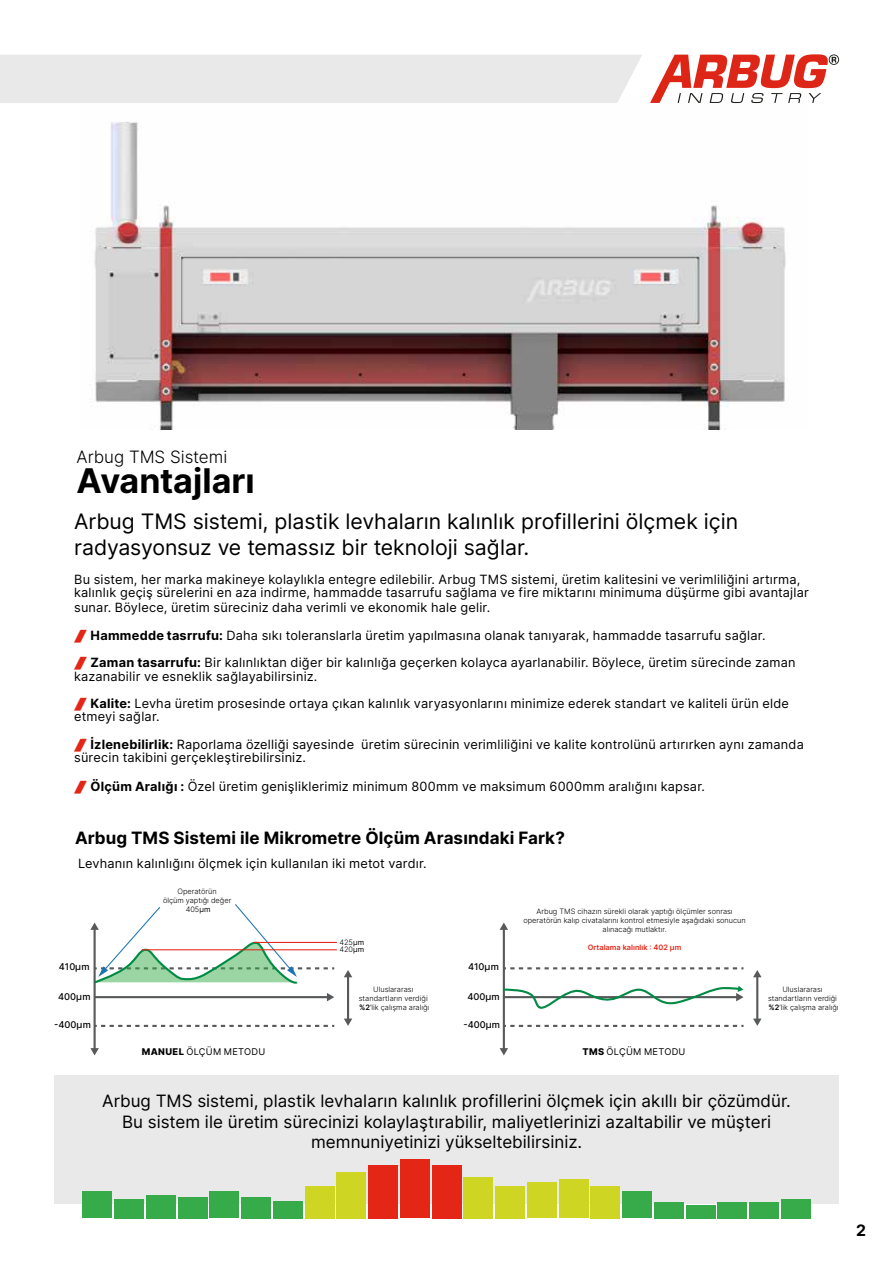
<style>
.page{position:relative;width:893px;height:1263px;background:#fff}
.page>*{position:absolute;margin:0;border:0;box-sizing:border-box;transform-origin:0 0}
.t1{font:700 34.05px "Inter";color:#000}
.t2{font:21.3px/25.5px "Inter";color:#000}
.t3{font:16.95px/20.4px "Inter";color:#000;text-align:center}
.t4{font:700 16.95px "Inter";letter-spacing:.005em;color:#000}
.t5{font:300 16.95px "Inter";color:#000}
.t6{font:700 15.75px "Inter";color:#000}
.t7{font:12.75px/27.2px "Inter";letter-spacing:.015em;color:#000}
.t8{font:500 9.3px "Inter";color:#000}
.t9{font:9.3px "Inter";letter-spacing:.03em;color:#000}
.t10{font:300 7.35px/8.9px "Inter";color:#000;text-align:center}
.t11{font:600 7.35px "Inter";color:#e42617}
.s1{font-weight:700}
.s2{font-weight:400}
.s3{font-weight:800}
.s4{font-weight:600}
</style>
<div class="page">
<div style="left:54px;top:1075px;width:785px;height:129px;background:#e9e9ea"></div>
<div style="left:178px;top:1197px;width:29px;height:21px;background:#37ab4a"></div>
<div style="left:210px;top:1191px;width:29px;height:27px;background:#37ab4a"></div>
<div style="left:241px;top:1197px;width:30px;height:21px;background:#37ab4a"></div>
<div style="left:273px;top:1201px;width:29px;height:17px;background:#37ab4a"></div>
<div style="left:305px;top:1186px;width:29px;height:32px;background:#ced623"></div>
<div style="left:337px;top:1172px;width:29px;height:46px;background:#ced623"></div>
<div style="left:368px;top:1165px;width:30px;height:53px;background:#e42617"></div>
<div style="left:400px;top:1159px;width:29px;height:59px;background:#e42617"></div>
<div style="left:432px;top:1165px;width:29px;height:53px;background:#e42617"></div>
<div style="left:464px;top:1177px;width:29px;height:41px;background:#ced623"></div>
<div style="left:495px;top:1186px;width:30px;height:32px;background:#ced623"></div>
<div style="left:527px;top:1182px;width:30px;height:36px;background:#ced623"></div>
<div style="left:559px;top:1179px;width:29px;height:39px;background:#ced623"></div>
<div style="left:591px;top:1186px;width:29px;height:32px;background:#ced623"></div>
<div style="left:622px;top:1191px;width:30px;height:27px;background:#37ab4a"></div>
<div style="left:654px;top:1202px;width:30px;height:16px;background:#37ab4a"></div>
<div style="left:686px;top:1205px;width:29px;height:13px;background:#37ab4a"></div>
<div style="left:718px;top:1202px;width:29px;height:16px;background:#37ab4a"></div>
<div style="left:749px;top:1202px;width:30px;height:16px;background:#37ab4a"></div>
<div style="left:781px;top:1199px;width:30px;height:19px;background:#37ab4a"></div>
<div style="left:83px;top:1191px;width:29px;height:27px;background:#37ab4a"></div>
<div style="left:114px;top:1199px;width:30px;height:19px;background:#37ab4a"></div>
<div style="left:146px;top:1195px;width:29px;height:23px;background:#37ab4a"></div>
<img style="left:94px;top:103px;width:692px;height:327px">
<hr style="left:347px;top:976px;width:2px;height:44px;background:#58595b">
<svg style="left:344px;top:970px;width:8px;height:7px"></svg>
<svg style="left:344px;top:1018px;width:8px;height:8px"></svg>
<hr style="left:94px;top:929px;width:2px;height:120px;background:#58595b">
<svg style="left:90px;top:1048px;width:9px;height:7px"></svg>
<svg style="left:96px;top:1025px;width:238px;height:2px"></svg>
<svg style="left:90px;top:904px;width:244px;height:97px"></svg>
<hr style="left:254px;top:942px;width:83px;height:1px;background:#e42617">
<hr style="left:142px;top:949px;width:195px;height:1px;background:#e42617">
<hr style="left:756px;top:976px;width:2px;height:44px;background:#58595b">
<svg style="left:753px;top:970px;width:9px;height:7px"></svg>
<svg style="left:753px;top:1018px;width:9px;height:8px"></svg>
<hr style="left:503px;top:929px;width:2px;height:120px;background:#58595b">
<svg style="left:500px;top:922px;width:8px;height:8px"></svg>
<svg style="left:500px;top:1048px;width:8px;height:7px"></svg>
<svg style="left:505px;top:1025px;width:238px;height:2px"></svg>
<svg style="left:505px;top:967px;width:238px;height:2px"></svg>
<svg style="left:502px;top:981px;width:241px;height:33px"></svg>
<svg style="left:650px;top:54px;width:189px;height:49px"></svg>
<div style="left:0;top:55px;width:642px;height:48px;background:#e9e9ea"></div>
<h3 class="t5" style="left:76px;top:445px;width:152px">Arbug TMS Sistemi</h3>
<h1 class="t1" style="left:76px;top:455px;width:180px">Avantajları</h1>
<h2 class="t2" style="left:74px;top:508px;width:665px">Arbug TMS sistemi, plastik levhaların kalınlık profillerini ölçmek için radyasyonsuz ve temassız bir teknoloji sağlar.</h2>
<p class="t7" style="left:74px;top:572px;width:736px;line-height:14.1px">Bu sistem, her marka makineye kolaylıkla entegre edilebilir. Arbug TMS sistemi, üretim kalitesini ve verimliliğini artırma, kalınlık geçiş sürelerini en aza indirme, hammadde tasarrufu sağlama ve fire miktarını minimuma düşürme gibi avantajlar sunar. Böylece, üretim süreciniz daha verimli ve ekonomik hale gelir.</p>
<p class="t7" style="left:91px;top:621px;width:707px"><span class="s1">Hammedde tasrrufu:</span> Daha sıkı toleranslarla üretim yapılmasına olanak tanıyarak, hammadde tasarrufu sağlar.<br><span class="s1">Zaman tasarrufu:</span> Bir kalınlıktan diğer bir kalınlığa geçerken kolayca ayarlanabilir. Böylece, üretim sürecinde zaman</p>
<p class="t7" style="left:91px;top:662px;width:700px;text-indent:-16px">kazanabilir ve esneklik sağlayabilirsiniz.<br><span class="s1">Kalite:</span> Levha üretim prosesinde ortaya çıkan kalınlık varyasyonlarını minimize ederek standart ve kaliteli ürün elde</p>
<p class="t7" style="left:91px;top:703px;width:715px;text-indent:-16px">etmeyi sağlar.<br><span class="s1">İzlenebilirlik:</span> Raporlama özelliği sayesinde üretim sürecinin verimliliğini ve kalite kontrolünü artırırken aynı zamanda</p>
<p class="t7" style="left:74px;top:744px;width:233px">sürecin takibini gerçekleştirebilirsiniz.</p>
<p class="t7" style="left:91px;top:773px;width:616px"><span class="s1">Ölçüm Aralığı :</span> Özel üretim genişliklerimiz minimum 800mm ve maksimum 6000mm aralığını kapsar.</p>
<h3 class="t4" style="left:75px;top:825px;width:492px">Arbug TMS Sistemi ile Mikrometre Ölçüm Arasındaki Fark?</h3>
<p class="t7" style="left:78px;top:849px;width:350px">Levhanın kalınlığını ölçmek için kullanılan iki metot vardır.</p>
<p class="t8" style="left:59px;top:960px;width:32px">410µm</p>
<p class="t8" style="left:58px;top:989px;width:34px">400µm</p>
<p class="t8" style="left:54px;top:1017px;width:38px">-400µm</p>
<p class="t10" style="left:163px;top:887px;width:70px">Operatörün<br>ölçüm yaptığı değer<br>405<span class="s2">µm</span></p>
<p class="t9" style="left:142px;top:1045px;width:125px"><span class="s3">MANUEL</span> ÖLÇÜM METODU</p>
<p class="t10" style="left:339px;top:938px;width:27px;line-height:7.1px;text-align:left">425<span class="s2">µm<br></span>420<span class="s2">µm</span></p>
<p class="t10" style="left:359px;top:985px;width:72px">Uluslararası standartların verdiği <span class="s4">%2</span>’lik çalışma aralığı</p>
<p class="t8" style="left:468px;top:960px;width:32px">410µm</p>
<p class="t8" style="left:467px;top:989px;width:34px">400µm</p>
<p class="t8" style="left:463px;top:1017px;width:38px">-400µm</p>
<p class="t10" style="left:523px;top:907px;width:224px">Arbug TMS cihazın sürekli olarak yaptığı ölçümler sonrası operatörün kalıp civatalarını kontrol etmesiyle aşağıdaki sonucun alınacağı mutlaktır.</p>
<p class="t11" style="left:588px;top:941px;width:95px">Ortalama kalınlık : 402 µm</p>
<p class="t9" style="left:583px;top:1045px;width:104px"><span class="s3">TMS</span> ÖLÇÜM METODU</p>
<p class="t10" style="left:768px;top:985px;width:72px">Uluslararası standartların verdiği <span class="s4">%2</span>’lik çalışma aralığı</p>
<h3 class="t3" style="left:102px;top:1090px;width:690px">Arbug TMS sistemi, plastik levhaların kalınlık profillerini ölçmek için akıllı bir çözümdür.<br>Bu sistem ile üretim sürecinizi kolaylaştırabilir, maliyetlerinizi azaltabilir ve müşteri memnuniyetinizi yükseltebilirsiniz.</h3>
<p class="t6" style="left:856px;top:1218px;width:11px">2</p>
</div>
